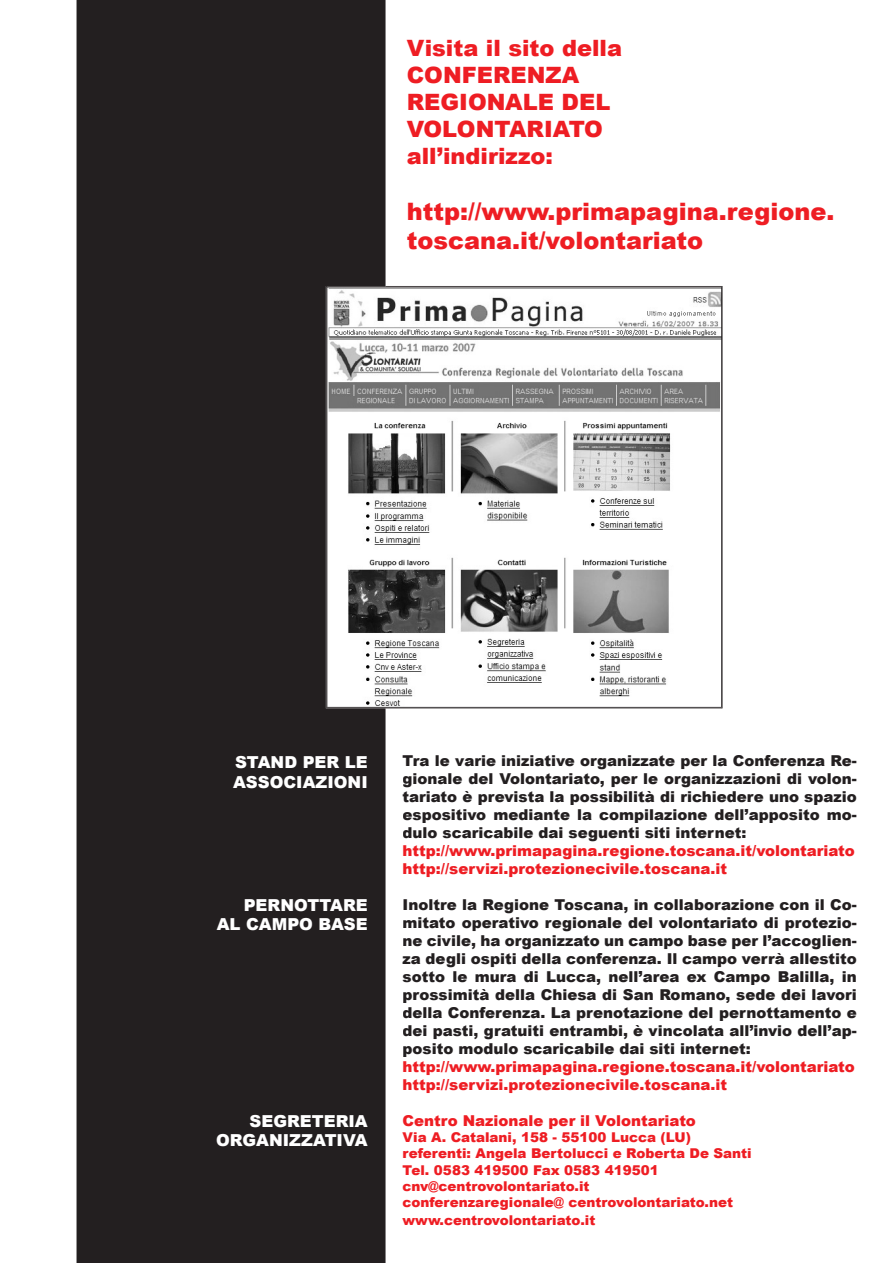
<style>
.page{position:relative;width:893px;height:1263px;background:#fff}
.page>*{position:absolute;margin:0;border:0;box-sizing:border-box;transform-origin:0 0}
.t1{font:900 24px/28.8px "Arial";color:#ee1d23}
.t2{font:900 22.5px/27px "Arial";color:#ee1d23}
.t3{font:900 16.5px/19.8px "Arial";color:#fff;text-align:right}
.t4{font:900 15px/18px "Arial";color:#231f20;text-align:justify}
.t5{font:900 15px/18px "Arial";color:#ee1d23}
.t6{font:900 13.5px/16.2px "Arial";color:#ee1d23}
</style>
<div class="page">
<div style="left:77px;top:0;width:309px;height:1263px;background:#231f20"></div>
<img style="left:327px;top:287px;width:395px;height:421px">
<h2 class="t2" style="left:407px;top:34px;width:217px">Visita il sito della<br>CONFERENZA<br>REGIONALE DEL<br>VOLONTARIATO all’indirizzo:</h2>
<h1 class="t1" style="left:407px;top:196px;width:429px">http://www.primapagina.regione. toscana.it/volontariato</h1>
<p class="t3" style="left:233px;top:751px;width:136px;text-align:left">STAND PER LE<br>ASSOCIAZIONI</p>
<p class="t3" style="left:217px;top:894px;width:152px">PERNOTTARE<br>AL CAMPO BASE</p>
<p class="t3" style="left:216px;top:1110px;width:153px">SEGRETERIA<br>ORGANIZZATIVA</p>
<p class="t4" style="left:403px;top:751px;width:456px">Tra le varie iniziative organizzate per la Conferenza Re&shy;gionale del Volontariato, per le organizzazioni di volon&shy;tariato è prevista la possibilità di richiedere uno spazio espositivo mediante la compilazione dell’apposito mo&shy;dulo scaricabile dai seguenti siti internet:</p>
<p class="t5" style="left:403px;top:841px;width:454px">http://www.primapagina.regione.toscana.it/volontariato http://servizi.protezionecivile.toscana.it</p>
<p class="t4" style="left:403px;top:895px;width:456px">Inoltre la Regione Toscana, in collaborazione con il Co&shy;mitato operativo regionale del volontariato di protezio&shy;ne civile, ha organizzato un campo base per l’accoglien&shy;za degli ospiti della conferenza. Il campo verrà allestito sotto le mura di Lucca, nell’area ex Campo Balilla, in prossimità della Chiesa di San Romano, sede dei lavori della Conferenza. La prenotazione del pernottamento e dei pasti, gratuiti entrambi, è vincolata all’invio dell’ap&shy;posito modulo scaricabile dai siti internet:</p>
<p class="t5" style="left:403px;top:1057px;width:454px">http://www.primapagina.regione.toscana.it/volontariato http://servizi.protezionecivile.toscana.it</p>
<p class="t5" style="left:403px;top:1111px;width:295px">Centro Nazionale per il Volontariato</p>
<p class="t6" style="left:403px;top:1129px;width:351px">Via A. Catalani, 158 - 55100 Lucca (LU) referenti: Angela Bertolucci e Roberta De Santi Tel. 0583 419500 Fax 0583 419501 cnv@centrovolontariato.it conferenzaregionale@ centrovolontariato.net</p>
<p class="t6" style="left:403px;top:1211px;width:194px">www.centrovolontariato.it</p>
</div>
